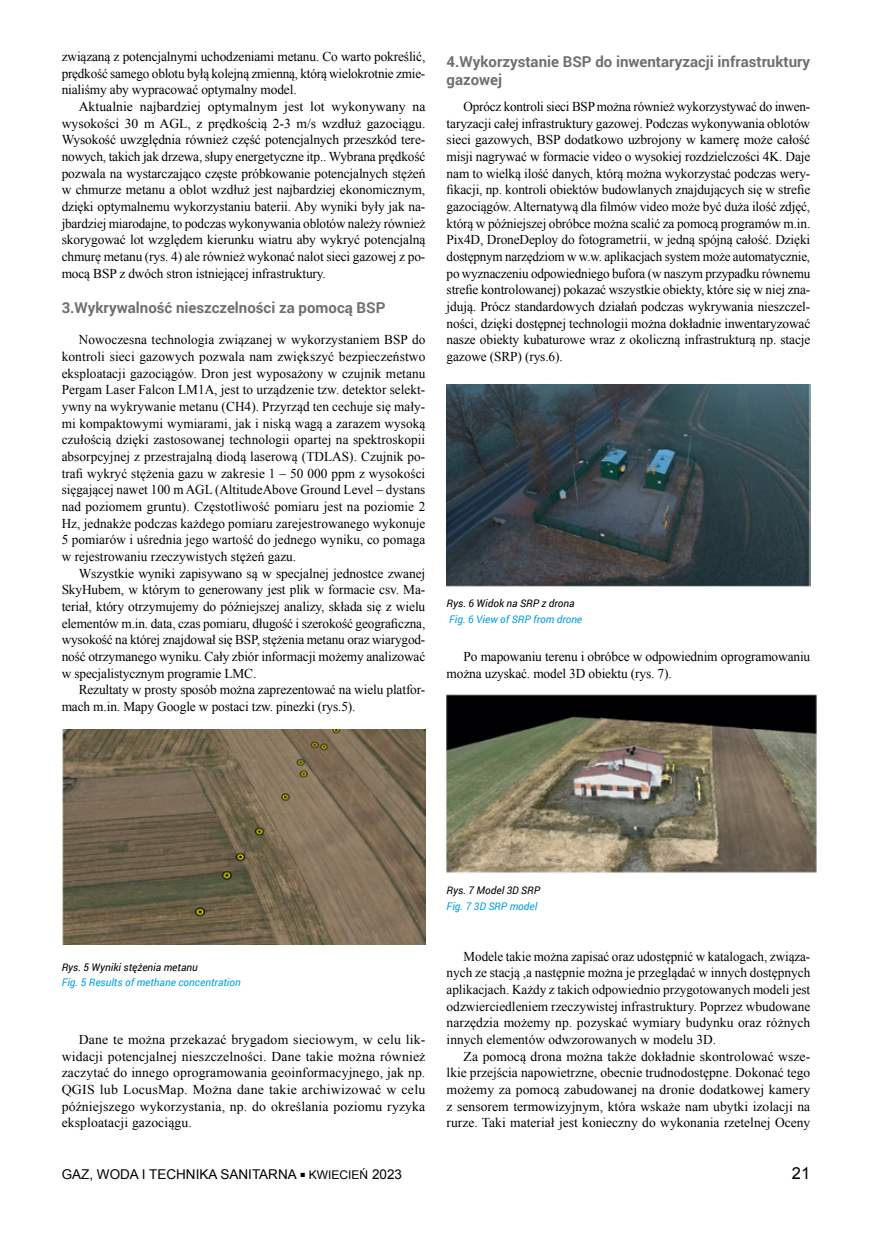
<style>
.page{position:relative;width:872px;height:1234px;background:#fff}
.page>*{position:absolute;margin:0;border:0;box-sizing:border-box;transform-origin:0 0}
.t1{font:16.5px "Arial";color:#000}
.t2{font:700 15px/18px "Roboto";color:#706f6f}
.t3{font:13.5px/16.6px "Times New Roman";letter-spacing:-.01em;color:#000;text-align:justify}
.t4{font:13.5px "Arial";color:#000}
.t5{font:italic 10.5px "Roboto";color:#009fe3}
.t6{font:italic 10.5px "Roboto";color:#000}
.s1{font-size:9px}
.s2{font-size:12px}
</style>
<div class="page">
<img style="left:62px;top:729px;width:363px;height:214px">
<img style="left:446px;top:385px;width:364px;height:202px">
<img style="left:446px;top:694px;width:371px;height:179px">
<p class="t3" style="left:62px;top:48px;width:365px">związaną z potencjalnymi uchodzeniami metanu. Co warto pokreślić, prędkość samego oblotu byłą kolejną zmienną, którą wielokrotnie zmie&shy;nialiśmy aby wypracować optymalny model.</p>
<p class="t3" style="left:62px;top:98px;width:365px;text-indent:17px">Aktualnie najbardziej optymalnym jest lot wykonywany na wysokości 30 m AGL, z prędkością 2-3 m/s wzdłuż gazociągu.<br>Wysokość uwzględnia również część potencjalnych przeszkód tere&shy;nowych, takich jak drzewa, słupy energetyczne itp.. Wybrana prędkość pozwala na wystarczająco częste próbkowanie potencjalnych stężeń w chmurze metanu a oblot wzdłuż jest najbardziej ekonomicznym, dzięki optymalnemu wykorzystaniu baterii. Aby wyniki były jak na&shy;jbardziej miarodajne, to podczas wykonywania oblotów należy również skorygować lot względem kierunku wiatru aby wykryć potencjalną chmurę metanu (rys. 4) ale również wykonać nalot sieci gazowej z po&shy;mocą BSP z dwóch stron istniejącej infrastruktury.</p>
<p class="t2" style="left:62px;top:297px;width:325px">3.Wykrywalność nieszczelności za pomocą BSP</p>
<p class="t3" style="left:62px;top:331px;width:365px;text-indent:17px">Nowoczesna technologia związanej w wykorzystaniem BSP do kontroli sieci gazowych pozwala nam zwiększyć bezpieczeństwo eksploatacji gazociągów. Dron jest wyposażony w czujnik metanu Pergam Laser Falcon LM1A, jest to urządzenie tzw. detektor selekt&shy;ywny na wykrywanie metanu (CH4). Przyrząd ten cechuje się mały&shy;mi kompaktowymi wymiarami, jak i niską wagą a zarazem wysoką czułością dzięki zastosowanej technologii opartej na spektroskopii absorpcyjnej z przestrajalną diodą laserową (TDLAS). Czujnik po&shy;trafi wykryć stężenia gazu w zakresie 1 – 50 000 ppm z wysokości sięgającej nawet 100 m AGL (AltitudeAbove Ground Level – dystans nad poziomem gruntu). Częstotliwość pomiaru jest na poziomie 2<br>Hz, jednakże podczas każdego pomiaru zarejestrowanego wykonuje 5 pomiarów i uśrednia jego wartość do jednego wyniku, co pomaga w rejestrowaniu rzeczywistych stężeń gazu.</p>
<p class="t3" style="left:62px;top:564px;width:365px;text-indent:17px">Wszystkie wyniki zapisywano są w specjalnej jednostce zwanej SkyHubem, w którym to generowany jest plik w formacie csv. Ma&shy;teriał, który otrzymujemy do późniejszej analizy, składa się z wielu elementów m.in. data, czas pomiaru, długość i szerokość geograficzna, wysokość na której znajdował się BSP, stężenia metanu oraz wiarygod&shy;ność otrzymanego wyniku. Cały zbiór informacji możemy analizować w specjalistycznym programie LMC.</p>
<p class="t3" style="left:62px;top:681px;width:365px;text-indent:17px">Rezultaty w prosty sposób można zaprezentować na wielu platfor&shy;mach m.in. Mapy Google w postaci tzw. pinezki (rys.5).</p>
<p class="t2" style="left:446px;top:52px;width:365px">4.Wykorzystanie BSP do inwentaryzacji infrastruktury gazowej</p>
<p class="t3" style="left:446px;top:98px;width:365px;text-indent:17px">Oprócz kontroli sieci BSP można również wykorzystywać do inwen&shy;taryzacji całej infrastruktury gazowej. Podczas wykonywania oblotów sieci gazowych, BSP dodatkowo uzbrojony w kamerę może całość misji nagrywać w formacie video o wysokiej rozdzielczości 4K. Daje nam to wielką ilość danych, którą można wykorzystać podczas wery&shy;fikacji, np. kontroli obiektów budowlanych znajdujących się w strefie gazociągów.Alternatywą dla filmów video może być duża ilość zdjęć, którą w późniejszej obróbce można scalić za pomocą programów m.in.<br>Pix4D, DroneDeploy do fotogrametrii, w jedną spójną całość. Dzięki dostępnym narzędziom w w.w. aplikacjach system może automatycznie, po wyznaczeniu odpowiedniego bufora (w naszym przypadku równemu strefie kontrolowanej) pokazać wszystkie obiekty, które się w niej zna&shy;jdują. Prócz standardowych działań podczas wykrywania nieszczel&shy;ności, dzięki dostępnej technologii można dokładnie inwentaryzować nasze obiekty kubaturowe wraz z okoliczną infrastrukturą np. stacje gazowe (SRP) (rys.6).</p>
<p class="t6" style="left:446px;top:596px;width:129px">Rys. 6 Widok na SRP z drona</p>
<p class="t5" style="left:449px;top:611px;width:135px">Fig. 6 View of SRP from drone</p>
<p class="t3" style="left:446px;top:647px;width:365px;text-indent:17px">Po mapowaniu terenu i obróbce w odpowiednim oprogramowaniu można uzyskać. model 3D obiektu (rys. 7).</p>
<p class="t6" style="left:62px;top:959px;width:137px">Rys. 5 Wyniki stężenia metanu</p>
<p class="t5" style="left:62px;top:975px;width:180px">Fig. 5 Results of methane concentration</p>
<p class="t3" style="left:62px;top:1030px;width:365px;text-indent:17px">Dane te można przekazać brygadom sieciowym, w celu lik&shy;widacji potencjalnej nieszczelności. Dane takie można również zaczytać do innego oprogramowania geoinformacyjnego, jak np.<br>QGIS lub LocusMap. Można dane takie archiwizować w celu późniejszego wykorzystania, np. do określania poziomu ryzyka eksploatacji gazociągu.</p>
<p class="t6" style="left:446px;top:882px;width:95px">Rys. 7 Model 3D SRP</p>
<p class="t5" style="left:446px;top:898px;width:92px">Fig. 7 3D SRP model</p>
<p class="t3" style="left:446px;top:947px;width:365px;text-indent:17px">Modele takie można zapisać oraz udostępnić w katalogach, związa&shy;nych ze stacją ,a następnie można je przeglądać w innych dostępnych aplikacjach. Każdy z takich odpowiednio przygotowanych modeli jest odzwierciedleniem rzeczywistej infrastruktury. Poprzez wbudowane narzędzia możemy np. pozyskać wymiary budynku oraz różnych innych elementów odwzorowanych w modelu 3D.</p>
<p class="t3" style="left:446px;top:1047px;width:365px;text-indent:17px">Za pomocą drona można także dokładnie skontrolować wsze&shy;lkie przejścia napowietrzne, obecnie trudnodostępne. Dokonać tego możemy za pomocą zabudowanej na dronie dodatkowej kamery z sensorem termowizyjnym, która wskaże nam ubytki izolacji na rurze. Taki materiał jest konieczny do wykonania rzetelnej Oceny</p>
<p class="t4" style="left:62px;top:1164px;width:342px">GAZ, WODA I TECHNIKA SANITARNA <span class="s1">■</span> <span class="s2">KWIECIEŃ</span> 2023</p>
<p class="t1" style="left:792px;top:1161px;width:20px">21</p>
</div>
